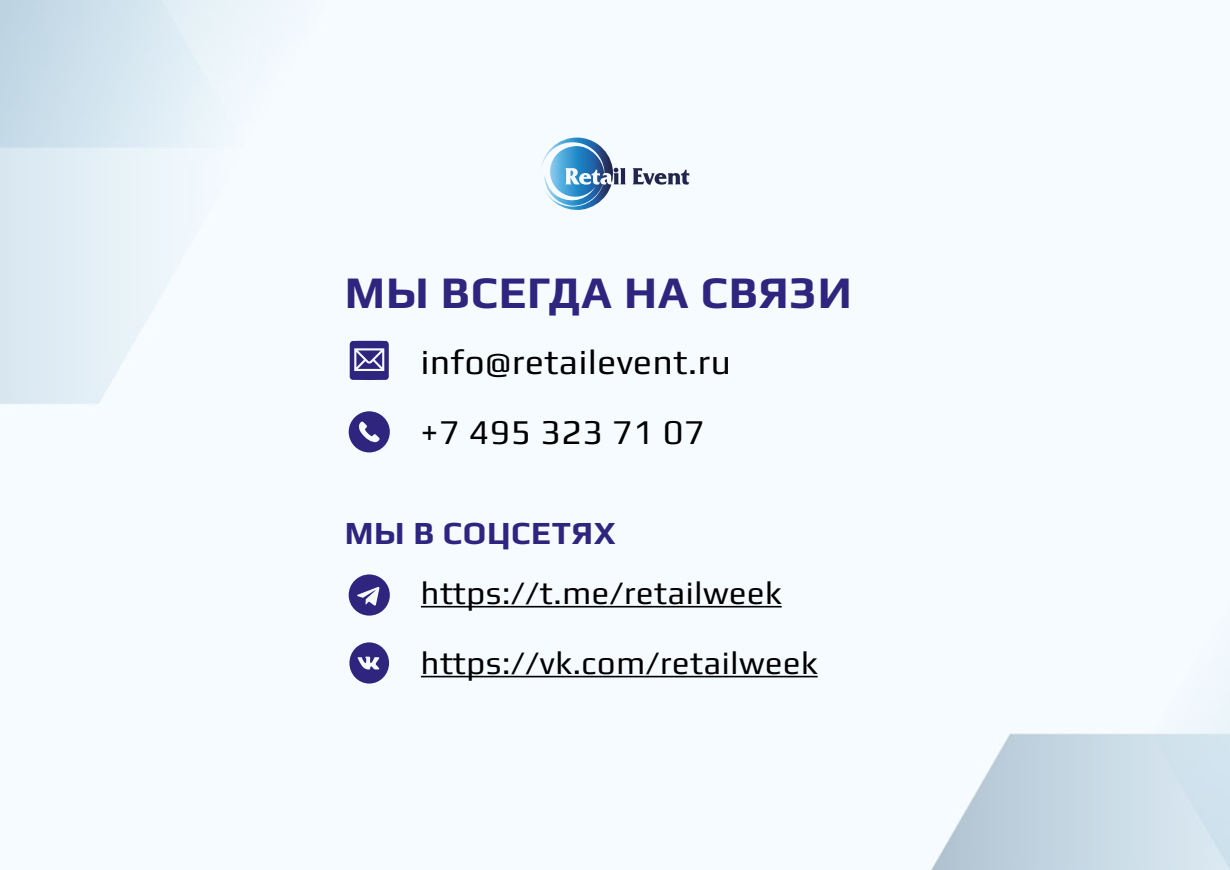
<style>
.page{position:relative;width:1230px;height:870px;background:#fff}
.page>*{position:absolute;margin:0;border:0;box-sizing:border-box;transform-origin:0 0}
.t1{font:700 45.3px "Play";letter-spacing:.02em;color:#2f257f}
.t2{font:34.95px/70.1px "Play";letter-spacing:.02em;color:#000}
.t3{font:32.4px "Play";letter-spacing:.02em;color:#000}
.t4{font:700 32.4px "Play";letter-spacing:.02em;color:#2f257f}
</style>
<div class="page">
<img style="left:0;top:0;width:1230px;height:870px">
<svg style="left:541px;top:138px;width:72px;height:73px"></svg>
<hr style="left:421px;top:676px;width:397px;height:1px;background:#000">
<hr style="left:421px;top:606px;width:361px;height:2px;background:#000">
<svg style="left:350px;top:341px;width:39px;height:39px;background:#5c559b"></svg>
<svg style="left:349px;top:642px;width:40px;height:42px"></svg>
<svg style="left:349px;top:411px;width:41px;height:41px"></svg>
<svg style="left:349px;top:574px;width:41px;height:42px"></svg>
<h1 class="t1" style="left:345px;top:265px;width:508px">МЫ ВСЕГДА НА СВЯЗИ</h1>
<p class="t2" style="left:421px;top:327px;width:312px">info@retailevent.ru +7 495 323 71 07</p>
<p class="t4" style="left:345px;top:514px;width:273px">МЫ В СОЦСЕТЯХ</p>
<p class="t3" style="left:421px;top:574px;width:362px">https://t.me/retailweek</p>
<p class="t3" style="left:421px;top:644px;width:398px">https://vk.com/retailweek</p>
</div>
